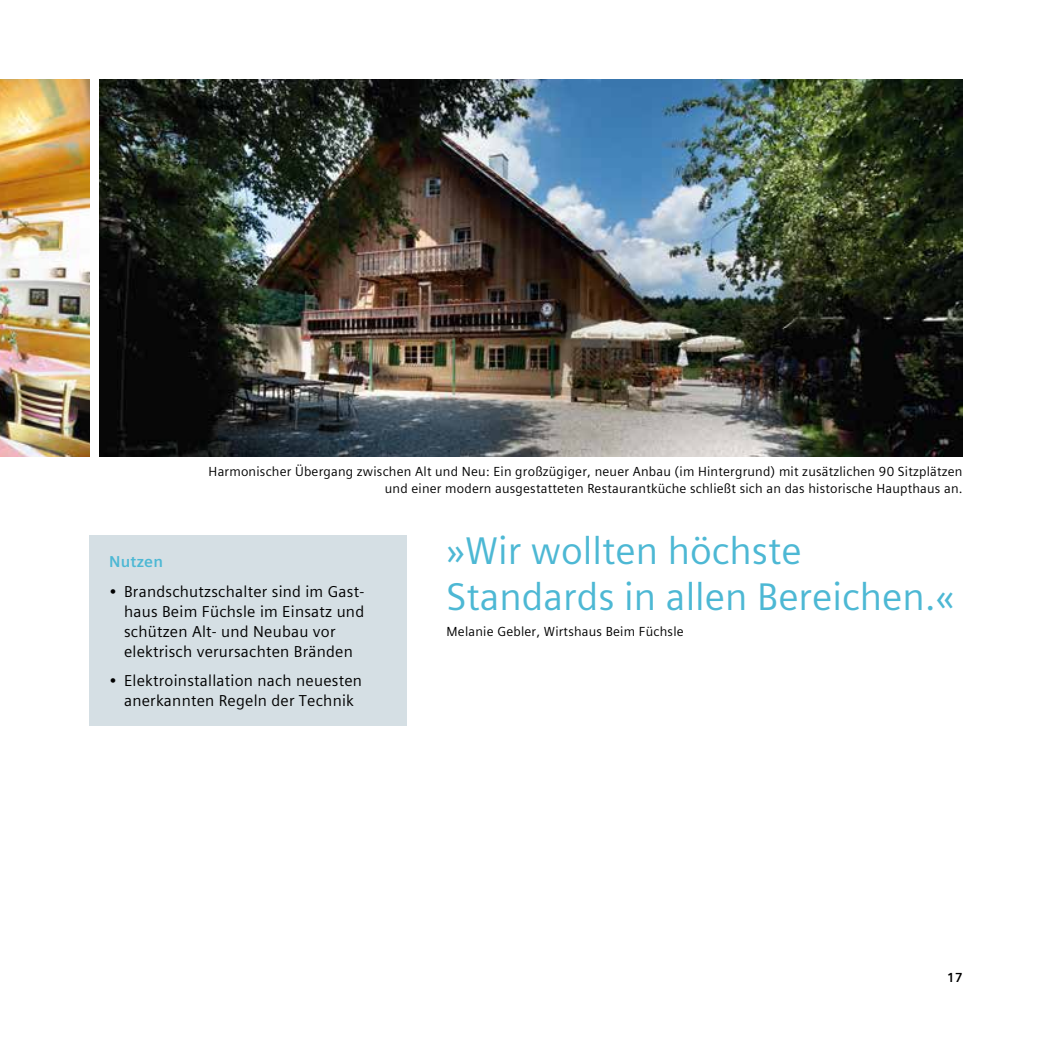
<style>
.page{position:relative;width:1042px;height:1042px;background:#fff}
.page>*{position:absolute;margin:0;border:0;box-sizing:border-box;transform-origin:0 0}
.t1{font:38.5px/46.2px "Siemens Sans Global";color:#4db8d4}
.t2{font:15.75px/19.8px "Siemens Sans Global";letter-spacing:.015em;color:#000}
.t3{font:700 15.75px "Siemens Sans Global";letter-spacing:.015em;color:#4db8d4}
.t4{font:13.12px/17.2px "Siemens Sans Global";letter-spacing:.015em;color:#000;text-align:right}
.t5{font:700 13.12px "Siemens Sans Global";color:#000}
</style>
<div class="page">
<img style="left:0;top:79px;width:89px;height:377px">
<img style="left:99px;top:79px;width:863px;height:377px">
<div style="left:89px;top:536px;width:318px;height:190px;background:#d5dfe4"></div>
<p class="t4" style="left:209px;top:463px;width:755px">Harmonischer Übergang zwischen Alt und Neu: Ein großzügiger, neuer Anbau (im Hintergrund) mit zusätzlichen 90 Sitzplätzen und einer modern ausgestatteten Restaurantküche schließt sich an das historische Haupthaus an.</p>
<h1 class="t1" style="left:446px;top:528px;width:509px">»Wir wollten höchste<br>Standards in allen Bereichen.«</h1>
<p class="t4" style="left:446px;top:623px;width:239px">Melanie Gebler, Wirtshaus Beim Füchsle</p>
<p class="t3" style="left:109px;top:550px;width:55px">Nutzen</p>
<p class="t2" style="left:124px;top:582px;width:242px;text-indent:-15px">• Brandschutzschalter sind im Gast&shy;haus Beim Füchsle im Einsatz und schützen Alt- und Neubau vor elektrisch verursachten Bränden</p>
<p class="t2" style="left:109px;top:671px;width:254px;text-align:center">• Elektroinstallation nach neuesten anerkannten Regeln der Technik</p>
<p class="t5" style="left:947px;top:967px;width:17px">17</p>
</div>
